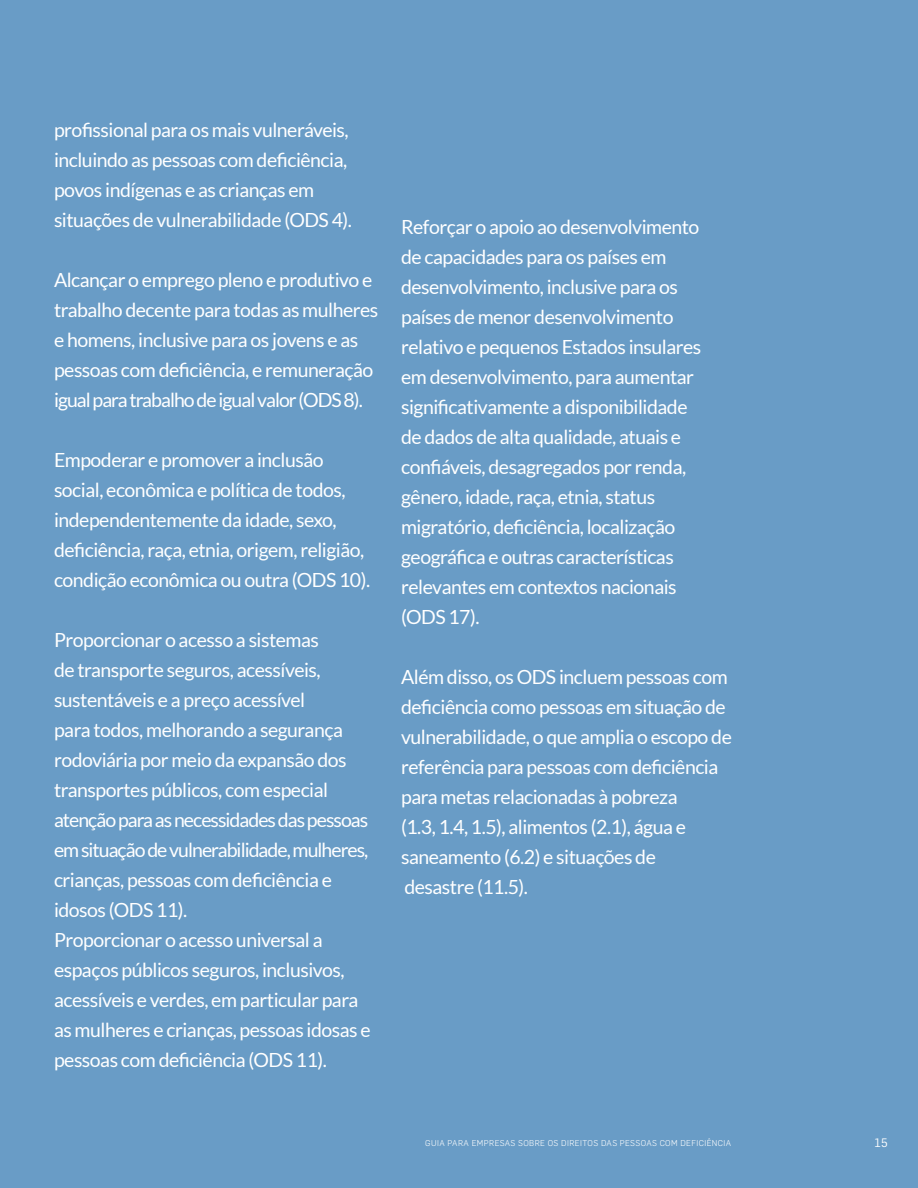
<style>
.page{position:relative;width:918px;height:1188px;background:#fff}
.page>*{position:absolute;margin:0;border:0;box-sizing:border-box;transform-origin:0 0}
.t1{font:19.5px/30px "Lato";letter-spacing:-.025em;color:#fff}
.t2{font:12px "Flama";color:#fff}
.t3{font:300 8.25px "Flama";letter-spacing:.05em;color:#fff}
</style>
<div class="page">
<div style="left:2px;top:0;width:916px;height:1188px;background:#699cc6"></div>
<hr style="left:0;top:0;width:2px;height:1188px;background:#699cc6">
<p class="t1" style="left:54px;top:115px;width:300px">profissional para os mais vulneráveis, incluindo as pessoas com deficiência, povos indígenas e as crianças em situações de vulnerabilidade (ODS 4).</p>
<p class="t1" style="left:54px;top:265px;width:326px">Alcançar o emprego pleno e produtivo e trabalho decente para todas as mulheres e homens, inclusive para os jovens e as pessoas com deficiência, e remuneração igual para trabalho de igual valor (ODS 8).</p>
<p class="t1" style="left:54px;top:445px;width:318px">Empoderar e promover a inclusão social, econômica e política de todos, independentemente da idade, sexo, deficiência, raça, etnia, origem, religião, condição econômica ou outra (ODS 10).</p>
<p class="t1" style="left:54px;top:625px;width:318px">Proporcionar o acesso a sistemas<br>de transporte seguros, acessíveis, sustentáveis e a preço acessível<br>para todos, melhorando a segurança rodoviária por meio da expansão dos transportes públicos, com especial atenção para as necessidades das pessoas em situação de vulnerabilidade, mulheres, crianças, pessoas com deficiência e idosos (ODS 11).<br>Proporcionar o acesso universal a espaços públicos seguros, inclusivos, acessíveis e verdes, em particular para as mulheres e crianças, pessoas idosas e pessoas com deficiência (ODS 11).</p>
<p class="t1" style="left:401px;top:212px;width:302px">Reforçar o apoio ao desenvolvimento de capacidades para os países em desenvolvimento, inclusive para os países de menor desenvolvimento relativo e pequenos Estados insulares em desenvolvimento, para aumentar significativamente a disponibilidade de dados de alta qualidade, atuais e confiáveis, desagregados por renda, gênero, idade, raça, etnia, status migratório, deficiência, localização geográfica e outras características relevantes em contextos nacionais (ODS 17).</p>
<p class="t1" style="left:401px;top:662px;width:332px">Além disso, os ODS incluem pessoas com deficiência como pessoas em situação de vulnerabilidade, o que amplia o escopo de referência para pessoas com deficiência para metas relacionadas à pobreza<br>(1.3, 1.4, 1.5), alimentos (2.1), água e saneamento (6.2) e situações de<br>desastre (11.5).</p>
<p class="t3" style="left:425px;top:1138px;width:307px">GUIA PARA EMPRESAS SOBRE OS DIREITOS DAS PESSOAS COM DEFICIÊNCIA</p>
<p class="t2" style="left:874px;top:1136px;width:15px">15</p>
</div>
